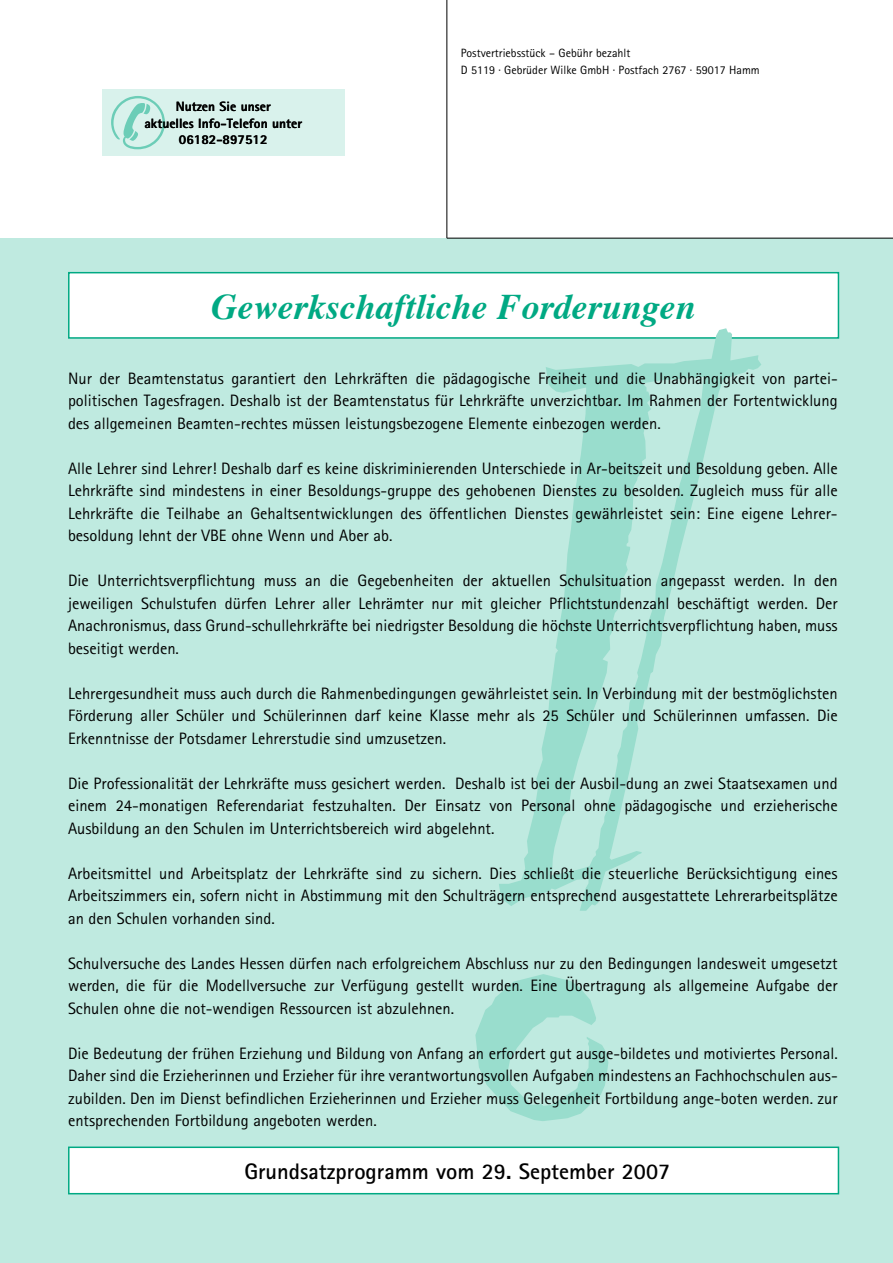
<style>
.page{position:relative;width:893px;height:1263px;background:#fff}
.page>*{position:absolute;margin:0;border:0;box-sizing:border-box;transform-origin:0 0}
.t1{font:1200px "Party Let Plain";color:#99ddcd}
.t2{font:italic 700 36px "Times";color:#00a983}
.t3{font:700 22.5px "Rotis Sans Serif";color:#000}
.t4{font:16.5px/22.5px "Rotis Sans Serif";color:#000;text-align:justify}
.t5{font:800 13.5px/16.5px "Rotis Sans Serif";color:#000;text-align:center}
.t6{font:12px/16.5px "Rotis Sans Serif";color:#000}
</style>
<div class="page">
<div style="left:0;top:238px;width:893px;height:1025px;background:#bfeae0"></div>
<hr style="left:446px;top:0;width:1px;height:238px;background:#000">
<hr style="left:447px;top:238px;width:446px;height:1px;background:#000">
<div style="left:69px;top:273px;width:769px;height:65px;background:#fff"></div>
<div style="left:68px;top:272px;width:771px;height:67px;border:2px solid #00a983"></div>
<div style="left:69px;top:1147px;width:769px;height:47px;background:#fff"></div>
<div style="left:68px;top:1146px;width:771px;height:48px;border:2px solid #00a983"></div>
<div style="left:102px;top:89px;width:242px;height:66px;background:#d9f2ec"></div>
<p class="t5" style="left:144px;top:98px;width:159px">Nutzen Sie unser<br>aktuelles Info-Telefon unter<br>06182-897512</p>
<p class="t6" style="left:461px;top:45px;width:301px">Postvertriebsstück – Gebühr bezahlt<br>D 5119 · Gebrüder Wilke GmbH · Postfach 2767 · 59017 Hamm</p>
<h2 class="t2" style="left:212px;top:273px;width:485px">Gewerkschaftliche Forderungen</h2>
<h1 class="t1" style="left:397px;top:-3px;width:348px">!</h1>
<p class="t4" style="left:68px;top:367px;width:771px">Nur der Beamtenstatus garantiert den Lehrkräften die pädagogische Freiheit und die Unabhängigkeit von partei&shy;politischen Tagesfragen. Deshalb ist der Beamtenstatus für Lehrkräfte unverzichtbar. Im Rahmen der Fortentwicklung des allgemeinen Beamten-rechtes müssen leistungsbezogene Elemente einbezogen werden.</p>
<p class="t4" style="left:68px;top:457px;width:771px">Alle Lehrer sind Lehrer! Deshalb darf es keine diskriminierenden Unterschiede in Ar-beitszeit und Besoldung geben. Alle Lehrkräfte sind mindestens in einer Besoldungs-gruppe des gehobenen Dienstes zu besolden. Zugleich muss für alle Lehrkräfte die Teilhabe an Gehaltsentwicklungen des öffentlichen Dienstes gewährleistet sein: Eine eigene Lehrer&shy;besoldung lehnt der VBE ohne Wenn und Aber ab.</p>
<p class="t4" style="left:68px;top:569px;width:771px">Die Unterrichtsverpflichtung muss an die Gegebenheiten der aktuellen Schulsituation angepasst werden. In den jeweiligen Schulstufen dürfen Lehrer aller Lehrämter nur mit gleicher Pflichtstundenzahl beschäftigt werden. Der Anachronismus, dass Grund-schullehrkräfte bei niedrigster Besoldung die höchste Unterrichtsverpflichtung haben, muss beseitigt werden.</p>
<p class="t4" style="left:68px;top:682px;width:771px">Lehrergesundheit muss auch durch die Rahmenbedingungen gewährleistet sein. In Verbindung mit der bestmöglichsten Förderung aller Schüler und Schülerinnen darf keine Klasse mehr als 25 Schüler und Schülerinnen umfassen. Die Erkenntnisse der Potsdamer Lehrerstudie sind umzusetzen.</p>
<p class="t4" style="left:68px;top:772px;width:771px">Die Professionalität der Lehrkräfte muss gesichert werden. Deshalb ist bei der Ausbil-dung an zwei Staatsexamen und einem 24-monatigen Referendariat festzuhalten. Der Einsatz von Personal ohne pädagogische und erzieherische Ausbildung an den Schulen im Unterrichtsbereich wird abgelehnt.</p>
<p class="t4" style="left:68px;top:862px;width:771px">Arbeitsmittel und Arbeitsplatz der Lehrkräfte sind zu sichern. Dies schließt die steuerliche Berücksichtigung eines Arbeitszimmers ein, sofern nicht in Abstimmung mit den Schulträgern entsprechend ausgestattete Lehrerarbeitsplätze an den Schulen vorhanden sind.</p>
<p class="t4" style="left:68px;top:952px;width:771px">Schulversuche des Landes Hessen dürfen nach erfolgreichem Abschluss nur zu den Bedingungen landesweit umgesetzt werden, die für die Modellversuche zur Verfügung gestellt wurden. Eine Übertragung als allgemeine Aufgabe der Schulen ohne die not-wendigen Ressourcen ist abzulehnen.</p>
<p class="t4" style="left:68px;top:1042px;width:771px">Die Bedeutung der frühen Erziehung und Bildung von Anfang an erfordert gut ausge-bildetes und motiviertes Personal.<br>Daher sind die Erzieherinnen und Erzieher für ihre verantwortungsvollen Aufgaben mindestens an Fachhochschulen aus&shy;zubilden. Den im Dienst befindlichen Erzieherinnen und Erzieher muss Gelegenheit Fortbildung ange-boten werden. zur entsprechenden Fortbildung angeboten werden.</p>
<h3 class="t3" style="left:244px;top:1157px;width:427px">Grundsatzprogramm vom 29. September 2007</h3>
</div>
